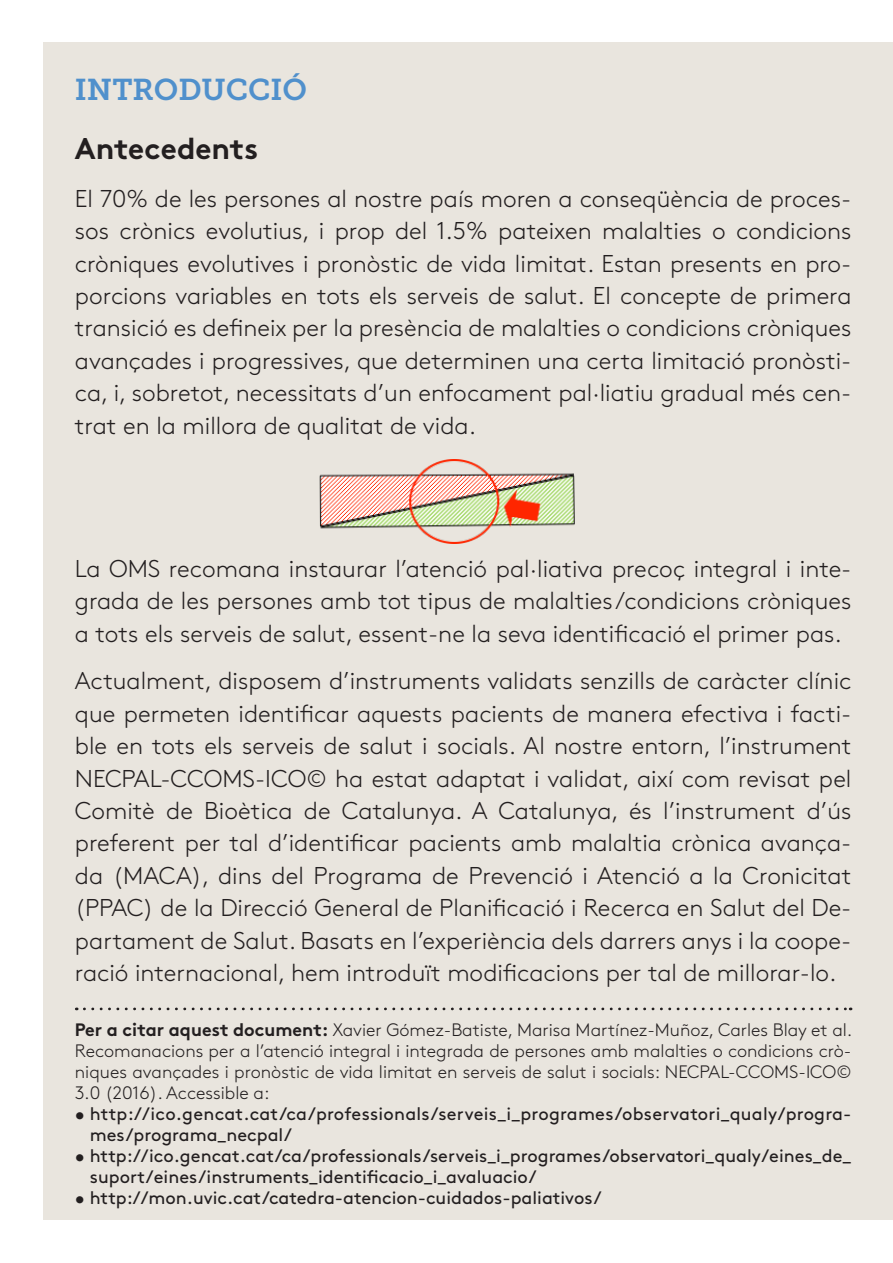
<style>
.page{position:relative;width:893px;height:1263px;background:#fff}
.page>*{position:absolute;margin:0;border:0;box-sizing:border-box;transform-origin:0 0}
.t1{font:30px "Museo Slab 700";color:#5090cc}
.t2{font:700 30px "Brown";color:#231f20}
.t3{font:300 24.3px/32.4px "Brown";color:#231f20;text-align:justify}
.t4{font:18px/21px "Brown";color:#231f20}
.t5{font:300 18px/21px "Brown";color:#231f20;text-align:justify}
.s1{font-weight:700}
</style>
<div class="page">
<div style="left:43px;top:43px;width:849px;height:1177px;background:#e9e5de"></div>
<img style="left:319px;top:459px;width:256px;height:85px">
<svg style="left:84px;top:1007px;width:767px;height:3px"></svg>
<p class="t1" style="left:75px;top:72px;width:234px">INTRODUCCIÓ</p>
<p class="t2" style="left:75px;top:124px;width:185px">Antecedents</p>
<p class="t3" style="left:75px;top:180px;width:778px">El 70% de les persones al nostre país moren a conseqüència de proces&shy;sos crònics evolutius, i prop del 1.5% pateixen malalties o condicions cròniques evolutives i pronòstic de vida limitat. Estan presents en pro&shy;porcions variables en tots els serveis de salut. El concepte de primera transició es defineix per la presència de malalties o condicions cròniques avançades i progressives, que determinen una certa limitació pronòsti&shy;ca, i, sobretot, necessitats d’un enfocament pal·liatiu gradual més cen&shy;trat en la millora de qualitat de vida.</p>
<p class="t3" style="left:75px;top:551px;width:778px">La OMS recomana instaurar l’atenció pal·liativa precoç integral i inte&shy;grada de les persones amb tot tipus de malalties/condicions cròniques a tots els serveis de salut, essent-ne la seva identificació el primer pas.</p>
<p class="t3" style="left:75px;top:663px;width:778px">Actualment, disposem d’instruments validats senzills de caràcter clínic que permeten identificar aquests pacients de manera efectiva i facti&shy;ble en tots els serveis de salut i socials. Al nostre entorn, l’instrument NECPAL-CCOMS-ICO© ha estat adaptat i validat, així com revisat pel Comitè de Bioètica de Catalunya. A Catalunya, és l’instrument d’ús preferent per tal d’identificar pacients amb malaltia crònica avança&shy;da (MACA), dins del Programa de Prevenció i Atenció a la Cronicitat (PPAC) de la Direcció General de Planificació i Recerca en Salut del De&shy;partament de Salut. Basats en l’experiència dels darrers anys i la coope&shy;ració internacional, hem introduït modificacions per tal de millorar-lo.</p>
<p class="t5" style="left:75px;top:1018px;width:779px"><span class="s1">Per a citar aquest document:</span> Xavier Gómez-Batiste, Marisa Martínez-Muñoz, Carles Blay et al.<br>Recomanacions per a l’atenció integral i integrada de persones amb malalties o condicions crò&shy;niques avançades i pronòstic de vida limitat en serveis de salut i socials: NECPAL-CCOMS-ICO© 3.0 (2016). Accessible a:</p>
<p class="t4" style="left:90px;top:1101px;width:763px;text-indent:-15px">• http://ico.gencat.cat/ca/professionals/serveis_i_programes/observatori_qualy/progra&shy;mes/programa_necpal/</p>
<p class="t4" style="left:90px;top:1143px;width:763px;text-indent:-15px">• http://ico.gencat.cat/ca/professionals/serveis_i_programes/observatori_qualy/eines_de_ suport/eines/instruments_identificacio_i_avaluacio/</p>
<p class="t4" style="left:75px;top:1185px;width:528px">• http://mon.uvic.cat/catedra-atencion-cuidados-paliativos/</p>
</div>
